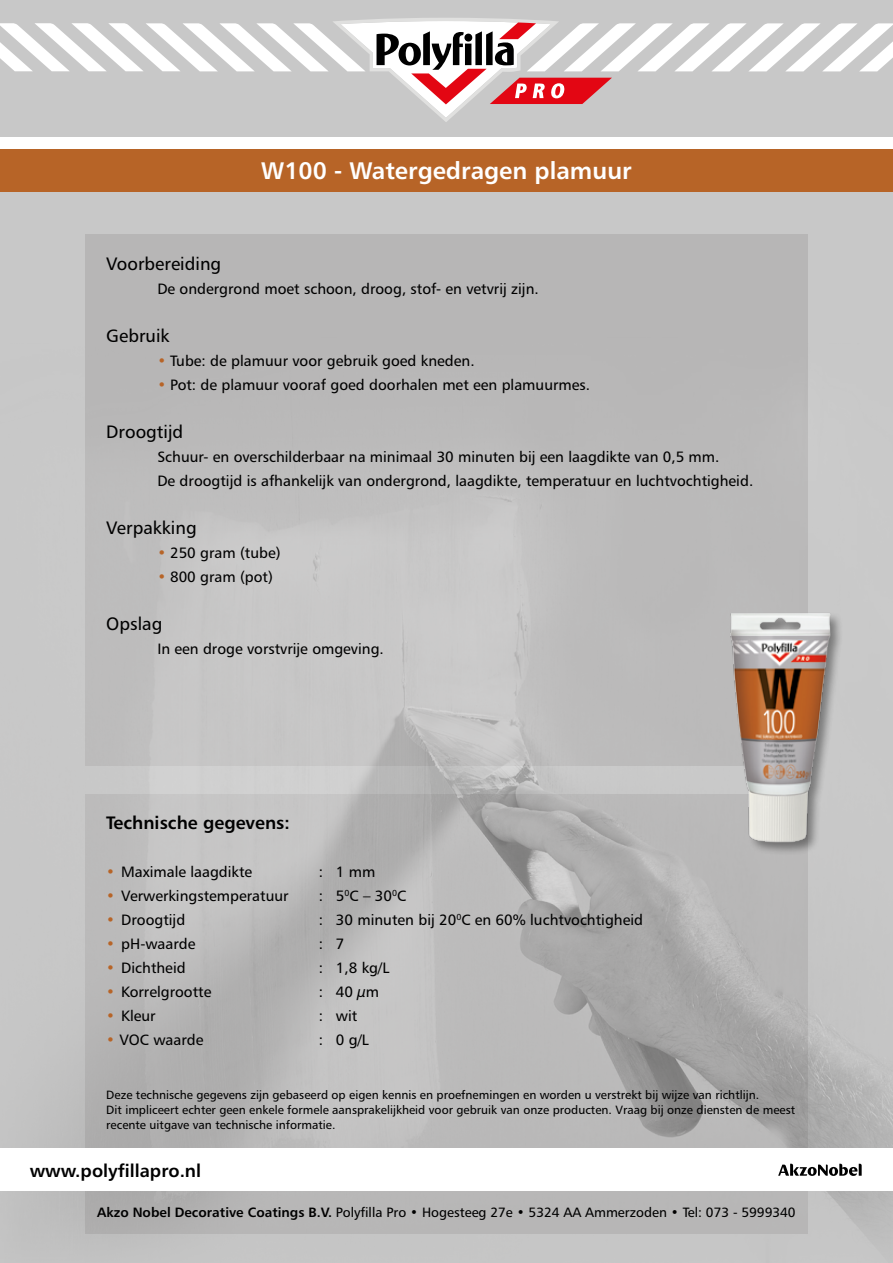
<style>
.page{position:relative;width:893px;height:1263px;background:#fff}
.page>*{position:absolute;margin:0;border:0;box-sizing:border-box;transform-origin:0 0}
.t1{font:24px "Humanist 777 BT Bold B";color:#fff}
.t2{font:18px "Humanist 777 BT Roman B";color:#000}
.t3{font:18px "Humanist 777 BT Bold B";color:#000}
.t4{font:15px/24px "Humanist 777 BT Roman B";color:#000}
.t5{font:13.5px "Humanist 777 BT Roman B";color:#000}
.t6{font:12px/15px "Humanist 777 BT Roman B";color:#000}
.s1{color:#b76427}
.s2{font-family:"Humanist 777 BT Bold B"}
</style>
<div class="page">
<img style="left:0;top:193px;width:893px;height:1070px">
<div style="left:0;top:0;width:893px;height:136px;background:#c8c8c8"></div>
<div style="left:0;top:149px;width:893px;height:42px;background:#b76427"></div>
<div style="left:0;top:1148px;width:893px;height:43px;background:#fff"></div>
<svg style="left:778px;top:1164px;width:84px;height:12px"></svg>
<div style="left:729px;top:611px;width:115px;height:245px;background:#000;opacity:.4"></div>
<img style="left:661px;top:609px;width:232px;height:237px">
<svg style="left:0;top:18px;width:893px;height:104px"></svg>
<h1 class="t1" style="left:261px;top:155px;width:372px">W100 - Watergedragen plamuur</h1>
<p class="t2" style="left:106px;top:252px;width:116px">Voorbereiding</p>
<p class="t4" style="left:157px;top:276px;width:383px">De ondergrond moet schoon, droog, stof- en vetvrij zijn.</p>
<p class="t2" style="left:106px;top:324px;width:65px">Gebruik</p>
<p class="t4" style="left:157px;top:348px;width:319px"><span class="s1">•</span> Tube: de plamuur voor gebruik goed kneden.</p>
<p class="t4" style="left:157px;top:372px;width:434px"><span class="s1">•</span> Pot: de plamuur vooraf goed doorhalen met een plamuurmes.</p>
<p class="t2" style="left:106px;top:420px;width:78px">Droogtijd</p>
<p class="t4" style="left:157px;top:444px;width:597px">Schuur- en overschilderbaar na minimaal 30 minuten bij een laagdikte van 0,5 mm.<br>De droogtijd is afhankelijk van ondergrond, laagdikte, temperatuur en luchtvochtigheid.</p>
<p class="t2" style="left:106px;top:516px;width:92px">Verpakking</p>
<p class="t4" style="left:157px;top:540px;width:125px"><span class="s1">•</span> 250 gram (tube)</p>
<p class="t4" style="left:157px;top:564px;width:117px"><span class="s1">•</span> 800 gram (pot)</p>
<p class="t2" style="left:106px;top:612px;width:58px">Opslag</p>
<p class="t4" style="left:157px;top:636px;width:228px">In een droge vorstvrije omgeving.</p>
<p class="t3" style="left:106px;top:811px;width:185px">Technische gegevens:</p>
<p class="t4" style="left:106px;top:859px;width:148px"><span class="s1">•</span> Maximale laagdikte</p>
<p class="t4" style="left:319px;top:859px;width:58px">: 1 mm</p>
<p class="t4" style="left:106px;top:883px;width:184px"><span class="s1">•</span> Verwerkingstemperatuur</p>
<p class="t4" style="left:319px;top:883px;width:89px">: 5<sup>0</sup>C – 30<sup>0</sup>C</p>
<p class="t4" style="left:106px;top:907px;width:81px"><span class="s1">•</span> Droogtijd</p>
<p class="t4" style="left:319px;top:907px;width:326px">: 30 minuten bij 20<sup>0</sup>C en 60% luchtvochtigheid</p>
<p class="t4" style="left:106px;top:931px;width:91px"><span class="s1">•</span> pH-waarde</p>
<p class="t4" style="left:319px;top:931px;width:27px">: 7</p>
<p class="t4" style="left:106px;top:955px;width:81px"><span class="s1">•</span> Dichtheid</p>
<p class="t4" style="left:319px;top:955px;width:72px">: 1,8 kg/L</p>
<p class="t4" style="left:106px;top:979px;width:107px"><span class="s1">•</span> Korrelgrootte</p>
<p class="t4" style="left:319px;top:979px;width:62px">: 40 µm</p>
<p class="t4" style="left:106px;top:1003px;width:51px"><span class="s1">•</span> Kleur</p>
<p class="t4" style="left:319px;top:1003px;width:40px">: wit</p>
<p class="t4" style="left:106px;top:1027px;width:99px"><span class="s1">•</span> VOC waarde</p>
<p class="t4" style="left:319px;top:1027px;width:51px">: 0 g/L</p>
<p class="t6" style="left:106px;top:1087px;width:690px">Deze technische gegevens zijn gebaseerd op eigen kennis en proefnemingen en worden u verstrekt bij wijze van richtlijn.<br>Dit impliceert echter geen enkele formele aansprakelijkheid voor gebruik van onze producten. Vraag bij onze diensten de meest recente uitgave van technische informatie.</p>
<p class="t3" style="left:30px;top:1159px;width:173px">www.polyfillapro.nl</p>
<p class="t5" style="left:97px;top:1204px;width:700px"><span class="s2">Akzo Nobel Decorative Coatings B.V.</span> Polyfilla Pro • Hogesteeg 27e • 5324 AA Ammerzoden • Tel: 073 - 5999340</p>
</div>
